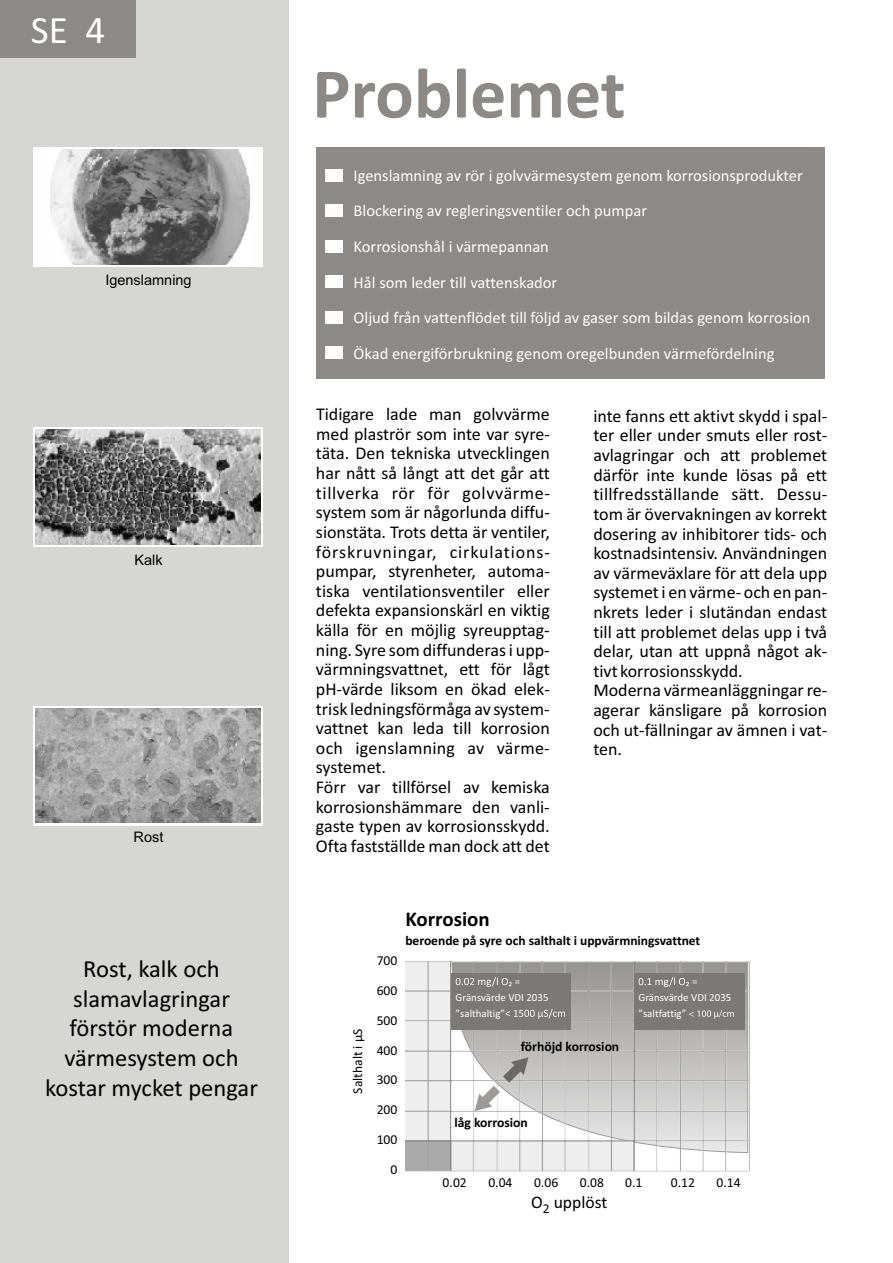
<style>
.page{position:relative;width:893px;height:1263px;background:#fff}
.page>*{position:absolute;margin:0;border:0;box-sizing:border-box;transform-origin:0 0}
.t1{font:700 72px "Calibri";color:#8c8987}
.t2{font:39px "Calibri";color:#fefefe}
.t3{font:24.6px/29.7px "Calibri";color:#000;text-align:center}
.t4{font:700 21px "Calibri";color:#000}
.t5{font:18px/19.6px "Calibri";color:#000}
.t6{font:17.55px "Calibri";color:#000}
.t7{font:16.5px/35.7px "Calibri";color:#fefefe}
.t8{font:14.55px "Arial";color:#000}
.t9{font:13.65px/29.7px "Calibri";color:#000;text-align:right}
.t10{font:700 13.65px "Calibri";color:#000}
.t11{font:700 13.5px "Calibri";color:#000}
.t12{font:13.5px "Calibri";color:#000}
.t13{font:10.95px "Calibri";color:#fefefe}
</style>
<div class="page">
<div style="left:0;top:0;width:289px;height:1263px;background:#d6d6d5"></div>
<div style="left:33px;top:148px;width:230px;height:119px;background:#fefefe"></div>
<div style="left:33px;top:428px;width:230px;height:119px;background:linear-gradient(to bottom,#fefefe,#fefefe)"></div>
<div style="left:33px;top:706px;width:230px;height:119px;background:#fefefe"></div>
<div style="left:0;top:0;width:136px;height:57px;background:#8c8987"></div>
<div style="left:316px;top:147px;width:508px;height:232px;background:#8c8987"></div>
<img style="left:405px;top:962px;width:344px;height:210px">
<svg style="left:475px;top:1057px;width:53px;height:54px"></svg>
<div style="left:452px;top:973px;width:119px;height:56px;background:#7c7876"></div>
<div style="left:634px;top:973px;width:110px;height:56px;background:#7c7876"></div>
<img style="left:51px;top:150px;width:199px;height:115px">
<img style="left:35px;top:430px;width:226px;height:115px">
<img style="left:35px;top:708px;width:226px;height:115px">
<div style="left:326px;top:169px;width:17px;height:13px;background:#fefefe"></div>
<div style="left:326px;top:205px;width:17px;height:12px;background:#fefefe"></div>
<div style="left:326px;top:240px;width:17px;height:13px;background:#fefefe"></div>
<div style="left:326px;top:276px;width:17px;height:12px;background:#fefefe"></div>
<div style="left:326px;top:311px;width:17px;height:12px;background:#fefefe"></div>
<div style="left:326px;top:346px;width:17px;height:13px;background:#fefefe"></div>
<svg style="left:456px;top:977px;width:64px;height:10px"></svg>
<svg style="left:638px;top:977px;width:59px;height:10px"></svg>
<svg style="left:689px;top:1010px;width:45px;height:9px"></svg>
<svg style="left:505px;top:1009px;width:60px;height:10px"></svg>
<h2 class="t2" style="left:31px;top:14px;width:76px">SE 4</h2>
<p class="t8" style="left:105px;top:274px;width:88px">Igenslamning</p>
<p class="t8" style="left:134px;top:554px;width:30px">Kalk</p>
<p class="t8" style="left:134px;top:832px;width:31px">Rost</p>
<h3 class="t3" style="left:45px;top:956px;width:214px">Rost, kalk och slamavlagringar förstör moderna värmesystem och kostar mycket pengar</h3>
<h1 class="t1" style="left:312px;top:63px;width:315px">Problemet</h1>
<p class="t7" style="left:354px;top:159px;width:458px">Igenslamning av rör i golvvärmesystem genom korrosionsprodukter Blockering av regleringsventiler och pumpar<br>Korrosionshål i värmepannan<br>Hål som leder till vattenskador<br>Oljud från vattenflödet till följd av gaser som bildas genom korrosion Ökad energiförbrukning genom oregelbunden värmefördelning</p>
<p class="t5" style="left:316px;top:406px;width:235px">Tidigare lade man golvvärme med plaströr som inte var syre&shy;täta. Den tekniska utvecklingen har nått så långt att det går att tillverka rör för golvvärme&shy;system som är någorlunda diffu&shy;sionstäta. Trots detta är ventiler, förskruvningar, cirkulations&shy;pumpar, styrenheter, automa&shy;tiska ventilationsventiler eller defekta expansionskärl en viktig källa för en möjlig syreupptag&shy;ning. Syre som diffunderas i upp&shy;värmningsvattnet, ett för lågt pH-värde liksom en ökad elek&shy;trisk ledningsförmåga av system&shy;vattnet kan leda till korrosion och igenslamning av värme&shy;systemet.<br>Förr var tillförsel av kemiska korrosionshämmare den vanli&shy;gaste typen av korrosionsskydd.<br>Ofta fastställde man dock att det</p>
<p class="t5" style="left:593px;top:407px;width:235px">inte fanns ett aktivt skydd i spal&shy;ter eller under smuts eller rost&shy;avlagringar och att problemet därför inte kunde lösas på ett tillfredsställande sätt. Dessu&shy;tom är övervakningen av korrekt dosering av inhibitorer tids- och kostnadsintensiv. Användningen av värmeväxlare för att dela upp systemet i en värme- och en pan&shy;nkrets leder i slutändan endast till att problemet delas upp i två delar, utan att uppnå något ak&shy;tivt korrosionsskydd.<br>Moderna värmeanläggningar re&shy;agerar känsligare på korrosion och ut-fällningar av ämnen i vat&shy;ten.</p>
<p class="t9" style="left:344px;top:1093px;width:66px;rotate:-90deg">Salthalt i µS</p>
<p class="t9" style="left:377px;top:947px;width:22px">700<br>600<br>500<br>400<br>300<br>200<br>100<br>0</p>
<p class="t4" style="left:405px;top:910px;width:86px">Korrosion</p>
<p class="t11" style="left:405px;top:934px;width:296px">beroende på syre och salthalt i uppvärmningsvattnet</p>
<p class="t13" style="left:456px;top:993px;width:94px">Gränsvärde VDI 2035</p>
<p class="t13" style="left:638px;top:993px;width:94px">Gränsvärde VDI 2035</p>
<p class="t13" style="left:456px;top:1008px;width:51px">”salthaltig”</p>
<p class="t13" style="left:638px;top:1009px;width:49px">”saltfattig”</p>
<p class="t10" style="left:521px;top:1041px;width:100px">förhöjd korrosion</p>
<p class="t10" style="left:455px;top:1117px;width:75px">låg korrosion</p>
<p class="t9" style="left:443px;top:1168px;width:26px">0.02</p>
<p class="t9" style="left:488px;top:1168px;width:26px">0.04</p>
<p class="t9" style="left:534px;top:1168px;width:26px">0.06</p>
<p class="t9" style="left:580px;top:1168px;width:26px">0.08</p>
<p class="t9" style="left:625px;top:1168px;width:19px">0.1</p>
<p class="t9" style="left:671px;top:1168px;width:26px">0.12</p>
<p class="t9" style="left:717px;top:1168px;width:26px">0.14</p>
<p class="t6" style="left:531px;top:1195px;width:78px">O upplöst</p>
<p class="t12" style="left:543px;top:1203px;width:8px">2</p>
</div>
